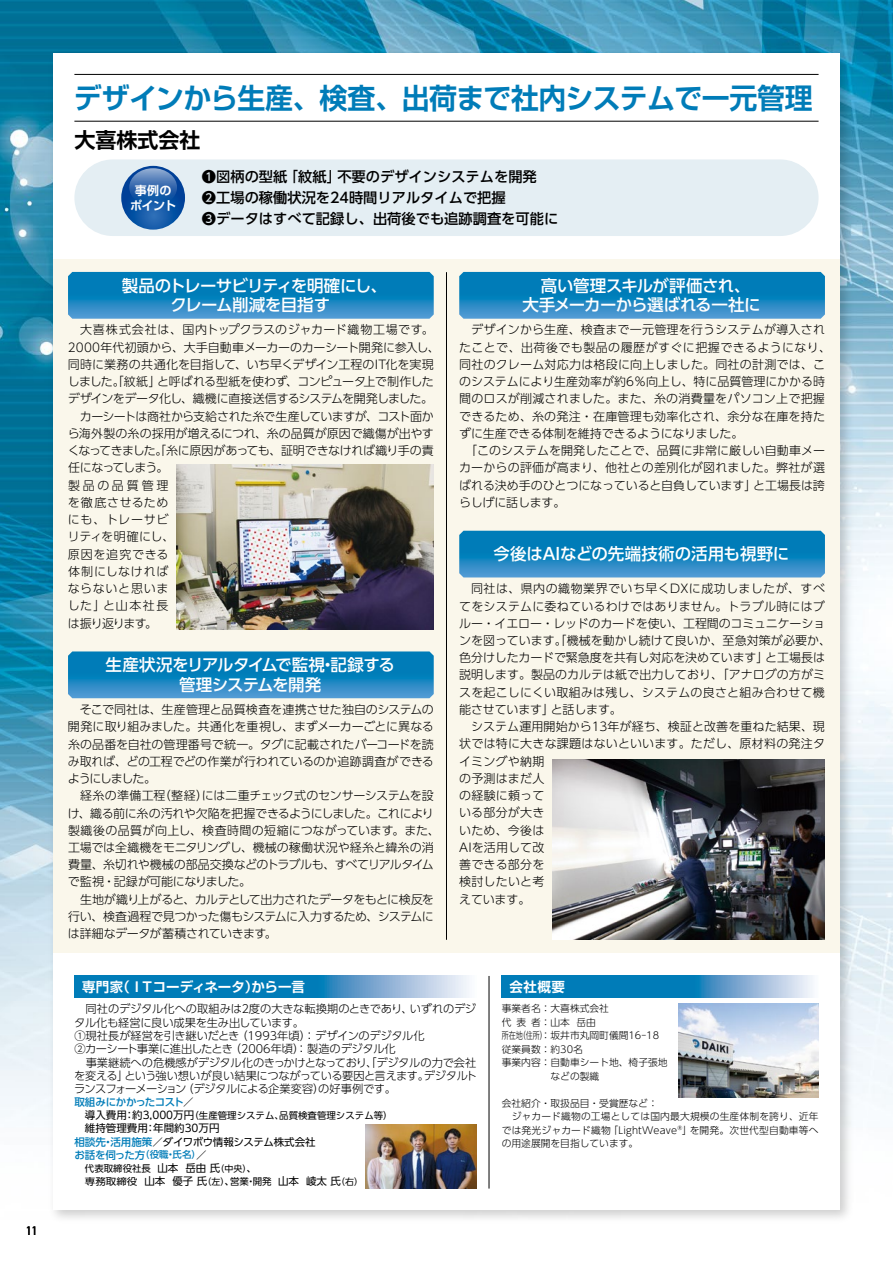
<style>
.page{position:relative;width:893px;height:1263px;background:#fff}
.page>*{position:absolute;margin:0;border:0;box-sizing:border-box;transform-origin:0 0}
.t1{font:700 28.5px "Shin Go Pro De";letter-spacing:-.02em;color:#007cb8}
.t2{font:700 21px "Shin Go Pro De";color:#000}
.t3{font:500 16.5px/19.5px "UD Shin Go Pro";letter-spacing:-.025em;color:#fff;text-align:center}
.t4{font:500 16.5px "UD Shin Go Pro";letter-spacing:-.005em;color:#fff}
.t5{font:500 14.25px/21px "UD Shin Go Pro";color:#000}
.t6{font:700 13.5px "Shin Go Pro De";letter-spacing:-.005em;color:#fff}
.t7{font:300 12px/17.2px "UD Shin Go Pro";color:#000}
.t8{font:300 12px "UD Shin Go Pro";letter-spacing:.02em;color:#000}
.t9{font:300 12px "UD Shin Go Pro";letter-spacing:-.05em;color:#000}
.t10{font:300 12px "UD Shin Go Pro";letter-spacing:.035em;color:#000}
.t11{font:300 12px "UD Shin Go Pro";letter-spacing:-.03em;color:#000}
.t12{font:300 12px "UD Shin Go Pro";letter-spacing:-.045em;color:#000}
.t13{font:300 12px "UD Shin Go Pro";letter-spacing:.065em;color:#000}
.t14{font:300 12px "UD Shin Go Pro";letter-spacing:-.085em;color:#000}
.t15{font:300 12px "UD Shin Go Pro";letter-spacing:-.035em;color:#000}
.t16{font:300 12px "UD Shin Go Pro";letter-spacing:.06em;color:#000}
.t17{font:300 12px "UD Shin Go Pro";letter-spacing:.05em;color:#000}
.t18{font:300 12px "UD Shin Go Pro";letter-spacing:-.075em;color:#000}
.t19{font:700 12px/15px "Shin Go Pro De";letter-spacing:-.035em;color:#fff;text-align:center}
.t20{font:300 12px "UD Shin Go Pro";letter-spacing:.23em;color:#000}
.t21{font:700 12px "DIN Alternate";color:#000}
.t22{font:300 11.25px/13.4px "UD Shin Go Pro";letter-spacing:-.03em;color:#000}
.t23{font:10.5px/13.2px "UD Shin Go Pro";color:#000}
.t24{font:500 10.5px "UD Shin Go Pro";letter-spacing:-.04em;color:#007cb8}
.t25{font:300 9.75px/13.5px "UD Shin Go Pro";color:#000}
.t26{font:300 9.75px "UD Shin Go Pro";color:#000;scale:.73 1}
.t27{font:9.45px "UD Shin Go Pro";color:#000}
.s1{font-weight:400;color:#000}
.s2{font-size:10.5px}
.s3{font-weight:500;color:#007cb8}
.s4{font-weight:500}
.s5{font-weight:500;font-size:9.45px;color:#007cb8}
.s6{font-size:8.85px}
.s7{font-size:9.45px}
</style>
<div class="page">
<img style="left:0;top:0;width:893px;height:1117px">
<img style="left:44px;top:44px;width:813px;height:1175px">
<div style="left:53px;top:53px;width:787px;height:1157px;background:#fff"></div>
<div style="left:74px;top:159px;width:745px;height:77px;background:#e4eef3;border-radius:38px"></div>
<div style="left:53px;top:259px;width:787px;height:693px;background:#faf7eb"></div>
<svg style="left:74px;top:976px;width:395px;height:21px;background:#3692c4"></svg>
<hr style="left:446px;top:272px;width:1px;height:668px;background:#000">
<hr style="left:489px;top:976px;width:1px;height:212px;background:#000">
<svg style="left:502px;top:976px;width:311px;height:21px;background:#3692c4"></svg>
<svg style="left:121px;top:166px;width:64px;height:64px"></svg>
<svg style="left:129px;top:168px;width:48px;height:38px;background:#386eb1"></svg>
<hr style="left:74px;top:74px;width:745px;height:1px;background:#000">
<hr style="left:74px;top:121px;width:745px;height:1px;background:#000">
<svg style="left:68px;top:272px;width:366px;height:47px;background:#1885c0"></svg>
<svg style="left:68px;top:651px;width:366px;height:47px;background:#1886c0"></svg>
<svg style="left:459px;top:272px;width:366px;height:47px;background:#1885c0"></svg>
<svg style="left:459px;top:531px;width:366px;height:46px;background:#1684bf"></svg>
<img style="left:678px;top:1003px;width:141px;height:94px">
<img style="left:366px;top:1125px;width:110px;height:63px">
<img style="left:177px;top:465px;width:257px;height:164px">
<img style="left:553px;top:759px;width:272px;height:181px">
<p class="t21" style="left:26px;top:1222px;width:13px">11</p>
<h1 class="t1" style="left:74px;top:74px;width:740px">デザインから生産、検査、出荷まで社内システムで一元管理</h1>
<h2 class="t2" style="left:74px;top:123px;width:127px">大喜株式会社</h2>
<p class="t19" style="left:130px;top:182px;width:47px">事例のポイント</p>
<p class="t5" style="left:202px;top:166px;width:358px">❶図柄の型紙「紋紙」不要のデザインシステムを開発<br>❷工場の稼働状況を24時間リアルタイムで把握<br>❸データはすべて記録し、出荷後でも追跡調査を可能に</p>
<h3 class="t3" style="left:122px;top:275px;width:267px">製品のトレーサビリティを明確にし、クレーム削減を目指す</h3>
<p class="t10" style="left:80px;top:320px;width:355px">大喜株式会社は、国内トップクラスのジャカード織物工場です。</p>
<p class="t7" style="left:68px;top:338px;width:373px">2000年代初頭から、大手自動車メーカーのカーシート開発に参入し、</p>
<p class="t7" style="left:68px;top:355px;width:367px">同時に業務の共通化を目指して、いち早くデザイン工程のIT化を実現</p>
<p class="t9" style="left:68px;top:372px;width:367px">しました。「紋紙」と呼ばれる型紙を使わず、コンピュータ上で制作した</p>
<p class="t9" style="left:68px;top:389px;width:367px">デザインをデータ化し、織機に直接送信するシステムを開発しました。</p>
<p class="t12" style="left:80px;top:406px;width:355px">カーシートは商社から支給された糸で生産していますが、コスト面か</p>
<p class="t7" style="left:68px;top:424px;width:367px">ら海外製の糸の採用が増えるにつれ、糸の品質が原因で織傷が出やす</p>
<p class="t11" style="left:68px;top:441px;width:367px">くなってきました。「糸に原因があっても、証明できなければ織り手の責</p>
<p class="t14" style="left:68px;top:458px;width:102px">任になってしまう。</p>
<p class="t20" style="left:68px;top:475px;width:102px">製品の品質管理</p>
<p class="t13" style="left:68px;top:493px;width:102px">を徹底させるため</p>
<p class="t7" style="left:68px;top:511px;width:102px">にも、トレーサビ</p>
<p class="t15" style="left:68px;top:527px;width:108px">リティを明確にし、</p>
<p class="t13" style="left:68px;top:544px;width:102px">原因を追究できる</p>
<p class="t16" style="left:68px;top:562px;width:102px">体制にしなければ</p>
<p class="t17" style="left:68px;top:579px;width:102px">ならないと思いま</p>
<p class="t7" style="left:68px;top:597px;width:102px">した」と山本社長</p>
<p class="t18" style="left:68px;top:613px;width:91px">は振り返ります。</p>
<h3 class="t3" style="left:106px;top:655px;width:291px">生産状況をリアルタイムで監視・記録する管理システムを開発</h3>
<p class="t7" style="left:68px;top:700px;width:367px;text-align:justify;text-indent:12px">そこで同社は、生産管理と品質検査を連携させた独自のシステムの開発に取り組みました。共通化を重視し、まずメーカーごとに異なる糸の品番を自社の管理番号で統一。タグに記載されたバーコードを読み取れば、どの工程でどの作業が行われているのか追跡調査ができるようにしました。</p>
<p class="t7" style="left:68px;top:787px;width:373px;text-indent:12px">経糸の準備工程（整経）には二重チェック式のセンサーシステムを設け、織る前に糸の汚れや欠陥を把握できるようにしました。これにより製織後の品質が向上し、検査時間の短縮につながっています。また、工場では全織機をモニタリングし、機械の稼働状況や経糸と緯糸の消費量、糸切れや機械の部品交換などのトラブルも、すべてリアルタイムで監視・記録が可能になりました。</p>
<p class="t7" style="left:68px;top:890px;width:367px;text-align:justify;text-indent:12px">生地が織り上がると、カルテとして出力されたデータをもとに検反を行い、検査過程で見つかった傷もシステムに入力するため、システムには詳細なデータが蓄積されていきます。</p>
<h3 class="t3" style="left:522px;top:275px;width:240px">高い管理スキルが評価され、<br>大手メーカーから選ばれる一社に</h3>
<p class="t7" style="left:471px;top:321px;width:355px">デザインから生産、検査まで一元管理を行うシステムが導入され</p>
<p class="t10" style="left:459px;top:337px;width:373px">たことで、出荷後でも製品の履歴がすぐに把握できるようになり、</p>
<p class="t8" style="left:459px;top:355px;width:367px">同社のクレーム対応力は格段に向上しました。同社の計測では、こ</p>
<p class="t7" style="left:459px;top:373px;width:367px">のシステムにより生産効率が約6％向上し、特に品質管理にかかる時</p>
<p class="t8" style="left:459px;top:389px;width:367px">間のロスが削減されました。また、糸の消費量をパソコン上で把握</p>
<p class="t8" style="left:459px;top:406px;width:367px">できるため、糸の発注・在庫管理も効率化され、余分な在庫を持た</p>
<p class="t7" style="left:459px;top:424px;width:286px">ずに生産できる体制を維持できるようになりました。</p>
<p class="t7" style="left:465px;top:442px;width:361px">「このシステムを開発したことで、品質に非常に厳しい自動車メー</p>
<p class="t8" style="left:459px;top:458px;width:367px">カーからの評価が高まり、他社との差別化が図れました。弊社が選</p>
<p class="t7" style="left:459px;top:476px;width:367px">ばれる決め手のひとつになっていると自負しています」と工場長は誇</p>
<p class="t7" style="left:459px;top:493px;width:108px">らしげに話します。</p>
<h3 class="t4" style="left:494px;top:541px;width:297px">今後はAIなどの先端技術の活用も視野に</h3>
<p class="t7" style="left:459px;top:580px;width:373px;text-indent:12px">同社は、県内の織物業界でいち早くDXに成功しましたが、すべてをシステムに委ねているわけではありません。トラブル時にはブルー・イエロー・レッドのカードを使い、工程間のコミュニケーションを図っています。「機械を動かし続けて良いか、至急対策が必要か、色分けしたカードで緊急度を共有し対応を決めています」と工場長は説明します。製品のカルテは紙で出力しており、「アナログの方がミスを起こしにくい取組みは残し、システムの良さと組み合わせて機能させています」と話します。</p>
<p class="t7" style="left:459px;top:718px;width:367px;text-indent:12px">システム運用開始から13年が経ち、検証と改善を重ねた結果、現状では特に大きな課題はないといいます。ただし、原材料の発注タイミングや納期<br>の予測はまだ人<br>の経験に頼って<br>いる部分が大き<br>いため、今後は<br>AIを活用して改<br>善できる部分を<br>検討したいと考<br>えています。</p>
<p class="t6" style="left:82px;top:975px;width:224px">専門家（ＩＴコーディネータ）から一言</p>
<p class="t6" style="left:509px;top:975px;width:57px">会社概要</p>
<p class="t22" style="left:74px;top:1002px;width:404px;text-indent:12px">同社のデジタル化への取組みは２度の大きな転換期のときであり、いずれのデジタル化も経営に良い成果を生み出しています。<br>①現社長が経営を引き継いだとき（1993年頃）：デザインのデジタル化<br>②カーシート事業に進出したとき（2006年頃）：製造のデジタル化</p>
<p class="t22" style="left:74px;top:1055px;width:405px;text-align:justify;text-indent:12px">事業継続への危機感がデジタル化のきっかけとなっており、「デジタルの力で会社を変える」という強い想いが良い結果につながっている要因と言えます。デジタルトランスフォーメーション（デジタルによる企業変容）の好事例です。</p>
<p class="t24" style="left:74px;top:1093px;width:121px">取組みにかかったコスト<span class="s1">／</span></p>
<p class="t27" style="left:74px;top:1107px;width:320px"><span class="s2">　導入費用：約3,000万円</span>（生産管理システム、品質検査管理システム等）</p>
<p class="t23" style="left:74px;top:1121px;width:243px">　維持管理費用：年間約30万円<br><span class="s3">相談先・活用施策</span><span class="s4">／</span>ダイワボウ情報システム株式会社<span class="s3">お話を伺った方</span><span class="s5">（役職・氏名）</span>／</p>
<p class="t27" style="left:85px;top:1160px;width:174px">代表取締役社長 <span class="s2">山本 岳由 氏</span><span class="s6">（中央）</span><span class="s2">、</span></p>
<p class="t23" style="left:85px;top:1174px;width:280px"><span class="s7">専務取締役</span> 山本 優子 氏<span class="s6">（左）</span>、<span class="s7">営業・開発</span> 山本 崚太 氏<span class="s6">（右）</span></p>
<p class="t25" style="left:502px;top:1001px;width:109px">事業者名：大喜株式会社</p>
<p class="t25" style="left:502px;top:1015px;width:96px">代表者：山本 岳由</p>
<p class="t26" style="left:502px;top:1027px;width:217px">所在地（住所）：坂井市丸岡町儀間16-18</p>
<p class="t25" style="left:502px;top:1042px;width:83px">従業員数：約30名</p>
<p class="t25" style="left:502px;top:1055px;width:167px">事業内容：自動車シート地、椅子張地</p>
<p class="t25" style="left:550px;top:1069px;width:50px">などの製織</p>
<p class="t25" style="left:502px;top:1096px;width:318px">会社紹介・取扱品目・受賞歴など：<br>　ジャカード織物の工場としては国内最大規模の生産体制を誇り、近年では発光ジャカード織物「LightWeave®」を開発。次世代型自動車等への用途展開を目指しています。</p>
</div>
